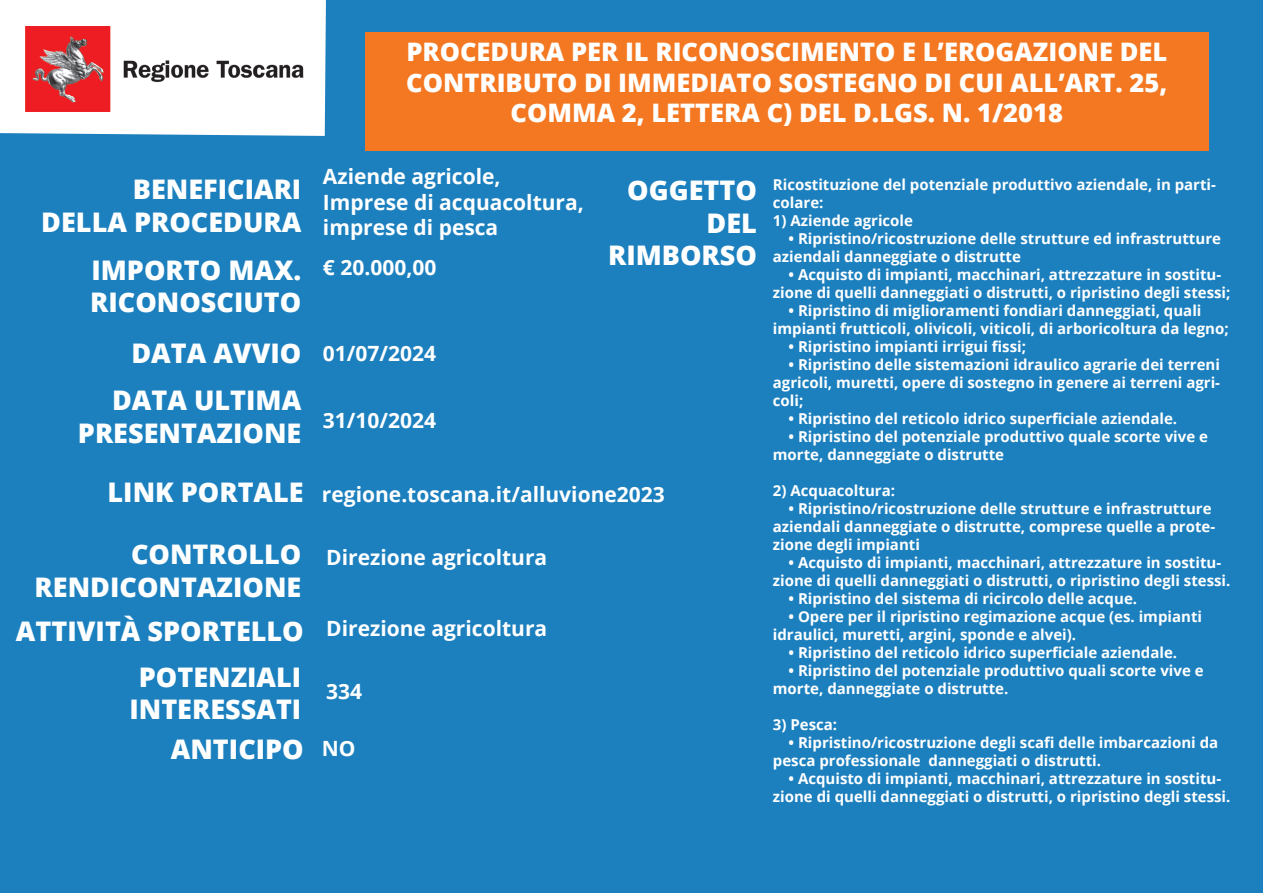
<style>
.page{position:relative;width:1263px;height:893px;background:#fff}
.page>*{position:absolute;margin:0;border:0;box-sizing:border-box;transform-origin:0 0}
.t1{font:800 27px "Open Sans";color:#fff}
.t2{font:800 25.5px/30.6px "Open Sans";color:#fff;text-align:center}
.t3{font:700 21px/25.2px "Open Sans";color:#fff}
.t4{font:700 15px/18px "Open Sans";color:#fff}
</style>
<div class="page">
<div style="left:0;top:0;width:1263px;height:892px;background:#1c80bf"></div>
<div style="left:366px;top:32px;width:843px;height:119px;background:#f47721"></div>
<div style="left:0;top:0;width:326px;height:136px;background:#fff"></div>
<img style="left:26px;top:27px;width:278px;height:85px">
<p class="t1" style="left:133px;top:169px;width:170px">BENEFICIARI</p>
<p class="t1" style="left:41px;top:201px;width:262px">DELLA PROCEDURA</p>
<p class="t1" style="left:91px;top:249px;width:211px">IMPORTO MAX.</p>
<p class="t1" style="left:90px;top:282px;width:213px">RICONOSCIUTO</p>
<p class="t1" style="left:131px;top:333px;width:171px">DATA AVVIO</p>
<p class="t1" style="left:112px;top:380px;width:191px">DATA ULTIMA</p>
<p class="t1" style="left:78px;top:412px;width:225px">PRESENTAZIONE</p>
<p class="t1" style="left:108px;top:472px;width:198px">LINK PORTALE</p>
<p class="t1" style="left:131px;top:534px;width:172px">CONTROLLO</p>
<p class="t1" style="left:35px;top:566px;width:268px">RENDICONTAZIONE</p>
<p class="t1" style="left:16px;top:610px;width:289px">ATTIVITÀ SPORTELLO</p>
<p class="t1" style="left:139px;top:656px;width:164px">POTENZIALI</p>
<p class="t1" style="left:129px;top:689px;width:173px">INTERESSATI</p>
<p class="t1" style="left:171px;top:729px;width:134px">ANTICIPO</p>
<p class="t2" style="left:406px;top:35px;width:763px">PROCEDURA PER IL RICONOSCIMENTO E L’EROGAZIONE DEL<br>CONTRIBUTO DI IMMEDIATO SOSTEGNO DI CUI ALL’ART. 25,<br>COMMA 2, LETTERA C) DEL D.LGS. N. 1/2018</p>
<p class="t3" style="left:323px;top:164px;width:179px">Aziende agricole,</p>
<p class="t3" style="left:323px;top:189px;width:262px">Imprese di acquacoltura, imprese di pesca</p>
<p class="t3" style="left:323px;top:254px;width:115px">€ 20.000,00</p>
<p class="t3" style="left:323px;top:340px;width:115px">01/07/2024</p>
<p class="t3" style="left:323px;top:407px;width:115px">31/10/2024</p>
<p class="t1" style="left:627px;top:170px;width:131px">OGGETTO</p>
<p class="t1" style="left:707px;top:202px;width:52px">DEL</p>
<p class="t1" style="left:608px;top:235px;width:150px">RIMBORSO</p>
<p class="t3" style="left:322px;top:481px;width:344px">regione.toscana.it/alluvione2023</p>
<p class="t3" style="left:326px;top:544px;width:223px">Direzione agricoltura</p>
<p class="t3" style="left:326px;top:615px;width:223px">Direzione agricoltura</p>
<p class="t3" style="left:326px;top:679px;width:37px">334</p>
<p class="t3" style="left:322px;top:736px;width:35px">NO</p>
<p class="t4" style="left:773px;top:175px;width:445px">Ricostituzione del potenziale produttivo aziendale, in parti&shy;colare:</p>
<p class="t4" style="left:773px;top:211px;width:142px">1) Aziende agricole</p>
<p class="t4" style="left:773px;top:229px;width:450px;text-indent:16px">• Ripristino/ricostruzione delle strutture ed infrastrutture aziendali danneggiate o distrutte</p>
<p class="t4" style="left:773px;top:265px;width:459px;text-align:center">• Acquisto di impianti, macchinari, attrezzature in sostitu&shy;zione di quelli danneggiati o distrutti, o ripristino degli stessi;</p>
<p class="t4" style="left:773px;top:301px;width:457px;text-indent:16px">• Ripristino di miglioramenti fondiari danneggiati, quali impianti frutticoli, olivicoli, viticoli, di arboricoltura da legno;</p>
<p class="t4" style="left:788px;top:337px;width:239px">• Ripristino impianti irrigui fissi;</p>
<p class="t4" style="left:773px;top:355px;width:449px;text-align:justify;text-indent:16px">• Ripristino delle sistemazioni idraulico agrarie dei terreni agricoli, muretti, opere di sostegno in genere ai terreni agri&shy;coli;</p>
<p class="t4" style="left:788px;top:409px;width:390px">• Ripristino del reticolo idrico superficiale aziendale.</p>
<p class="t4" style="left:773px;top:427px;width:437px;text-indent:16px">• Ripristino del potenziale produttivo quale scorte vive e morte, danneggiate o distrutte</p>
<p class="t4" style="left:773px;top:481px;width:124px">2) Acquacoltura:</p>
<p class="t4" style="left:773px;top:499px;width:444px;text-indent:16px">• Ripristino/ricostruzione delle strutture e infrastrutture aziendali danneggiate o distrutte, comprese quelle a prote&shy;zione degli impianti</p>
<p class="t4" style="left:773px;top:553px;width:459px;text-align:center">• Acquisto di impianti, macchinari, attrezzature in sostitu&shy;zione di quelli danneggiati o distrutti, o ripristino degli stessi.</p>
<p class="t4" style="left:788px;top:589px;width:350px">• Ripristino del sistema di ricircolo delle acque.</p>
<p class="t4" style="left:773px;top:607px;width:431px;text-indent:16px">• Opere per il ripristino regimazione acque (es. impianti idraulici, muretti, argini, sponde e alvei).</p>
<p class="t4" style="left:788px;top:643px;width:390px">• Ripristino del reticolo idrico superficiale aziendale.</p>
<p class="t4" style="left:773px;top:661px;width:432px;text-indent:16px">• Ripristino del potenziale produttivo quali scorte vive e morte, danneggiate o distrutte.</p>
<p class="t4" style="left:773px;top:715px;width:66px">3) Pesca:</p>
<p class="t4" style="left:773px;top:733px;width:447px;text-indent:16px">• Ripristino/ricostruzione degli scafi delle imbarcazioni da pesca professionale danneggiati o distrutti.</p>
<p class="t4" style="left:773px;top:769px;width:459px;text-align:center">• Acquisto di impianti, macchinari, attrezzature in sostitu&shy;zione di quelli danneggiati o distrutti, o ripristino degli stessi.</p>
</div>
